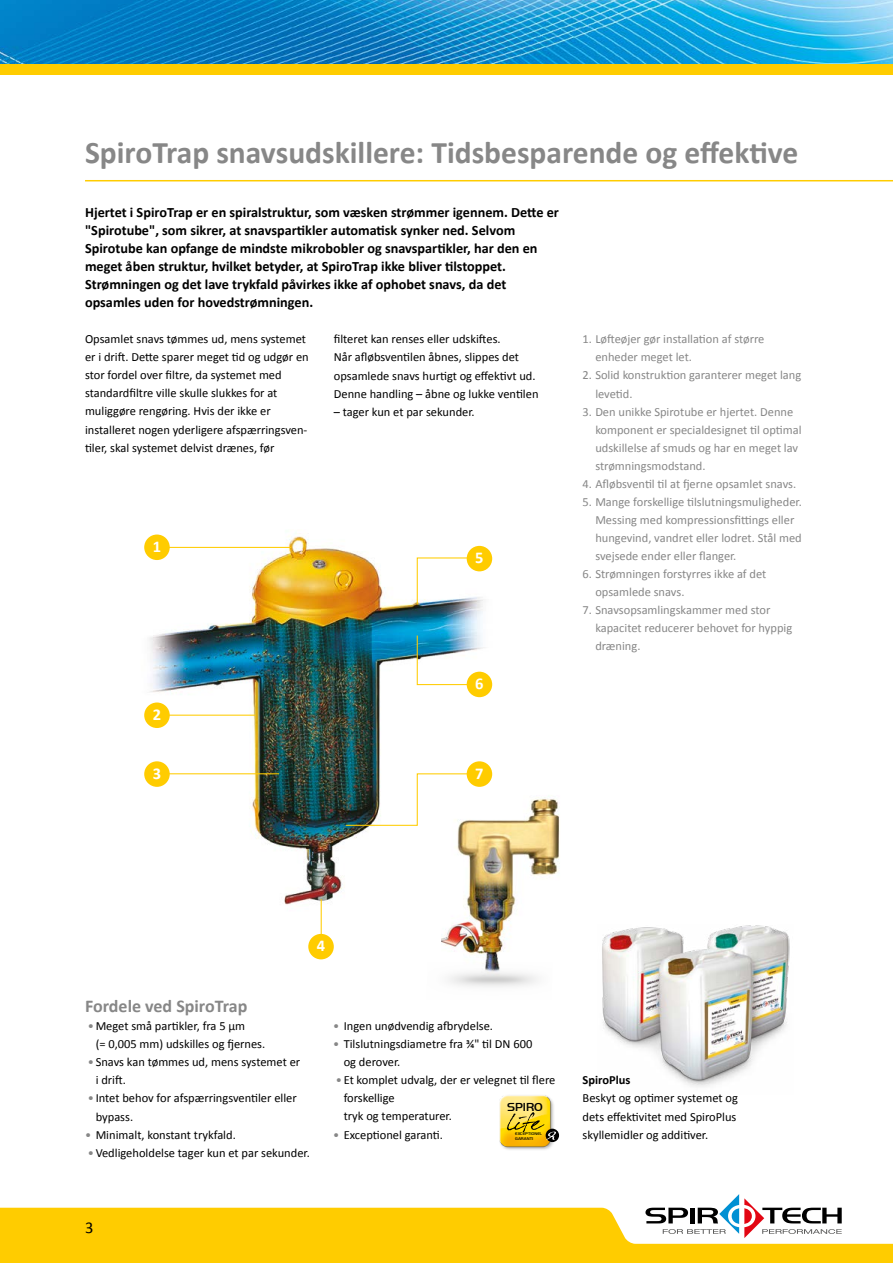
<style>
.page{position:relative;width:893px;height:1263px;background:#fff}
.page>*{position:absolute;margin:0;border:0;box-sizing:border-box;transform-origin:0 0}
.t1{font:700 31.5px "Calibri";color:#878787}
.t2{font:700 18px "Calibri";color:#878787}
.t3{font:700 16.5px "Calibri";color:#fff}
.t4{font:16.5px "Calibri";color:#000}
.t5{font:700 14.25px/18px "Calibri";color:#000}
.t6{font:12.45px/18px "Calibri";color:#000}
.t7{font:12.45px/18px "Calibri";color:#878787}
.t8{font:700 12.45px "Calibri";color:#000}
.t9{font:500 12px "Handel Gothic Com";color:#000}
.t10{font:500 4.2px/4.9px "Handel Gothic Com";color:#000}
.s1{color:#878787}
</style>
<div class="page">
<div style="left:0;top:64px;width:893px;height:10px;background:#fc0"></div>
<img style="left:0;top:0;width:893px;height:64px">
<svg style="left:650px;top:1194px;width:192px;height:14px"></svg>
<svg style="left:0;top:1208px;width:893px;height:55px;background:#f6cd2a"></svg>
<img style="left:144px;top:536px;width:349px;height:380px">
<img style="left:441px;top:784px;width:119px;height:178px">
<img style="left:449px;top:962px;width:88px;height:25px">
<img style="left:602px;top:925px;width:188px;height:162px">
<svg style="left:416px;top:557px;width:69px;height:48px"></svg>
<img style="left:345px;top:773px;width:129px;height:53px">
<hr style="left:162px;top:547px;width:129px;height:1px;background:#fc0">
<svg style="left:416px;top:634px;width:73px;height:52px"></svg>
<hr style="left:162px;top:715px;width:93px;height:1px;background:#fc0">
<hr style="left:162px;top:773px;width:117px;height:1px;background:#fc0">
<hr style="left:321px;top:899px;width:1px;height:39px;background:#fc0">
<div style="left:144px;top:534px;width:26px;height:26px;background:#fc0;border-radius:50%"></div>
<div style="left:467px;top:546px;width:25px;height:25px;background:#fc0;border-radius:50%"></div>
<div style="left:467px;top:672px;width:25px;height:25px;background:#fc0;border-radius:50%"></div>
<div style="left:467px;top:761px;width:25px;height:26px;background:#fc0;border-radius:50%"></div>
<div style="left:144px;top:702px;width:26px;height:26px;background:#fc0;border-radius:50%"></div>
<div style="left:144px;top:761px;width:26px;height:26px;background:#fc0;border-radius:50%"></div>
<div style="left:308px;top:934px;width:26px;height:25px;background:#fc0;border-radius:50%"></div>
<hr style="left:85px;top:180px;width:808px;height:1px;background:#fc0">
<img style="left:499px;top:1095px;width:61px;height:55px">
<svg style="left:546px;top:1129px;width:13px;height:13px"></svg>
<svg style="left:507px;top:1112px;width:50px;height:28px"></svg>
<h1 class="t1" style="left:85px;top:132px;width:715px">SpiroTrap snavsudskillere: Tidsbesparende og effektive</h1>
<p class="t5" style="left:85px;top:203px;width:475px">Hjertet i SpiroTrap er en spiralstruktur, som væsken strømmer igennem. Dette er "Spirotube", som sikrer, at snavspartikler automatisk synker ned. Selvom Spirotube kan opfange de mindste mikrobobler og snavspartikler, har den en meget åben struktur, hvilket betyder, at SpiroTrap ikke bliver tilstoppet.<br>Strømningen og det lave trykfald påvirkes ikke af ophobet snavs, da det opsamles uden for hovedstrømningen.</p>
<p class="t6" style="left:85px;top:330px;width:225px">Opsamlet snavs tømmes ud, mens systemet er i drift. Dette sparer meget tid og udgør en stor fordel over filtre, da systemet med standardfiltre ville skulle slukkes for at muliggøre rengøring. Hvis der ikke er installeret nogen yderligere afspærringsven&shy;tiler, skal systemet delvist drænes, før</p>
<p class="t6" style="left:334px;top:330px;width:206px">filteret kan renses eller udskiftes.<br>Når afløbsventilen åbnes, slippes det opsamlede snavs hurtigt og effektivt ud.<br>Denne handling – åbne og lukke ventilen</p>
<p class="t6" style="left:334px;top:403px;width:142px">– tager kun et par sekunder.</p>
<h3 class="t3" style="left:153px;top:536px;width:10px">1</h3>
<h3 class="t3" style="left:153px;top:704px;width:10px">2</h3>
<h3 class="t3" style="left:153px;top:763px;width:10px">3</h3>
<h3 class="t3" style="left:475px;top:547px;width:10px">5</h3>
<h3 class="t3" style="left:475px;top:673px;width:10px">6</h3>
<h3 class="t3" style="left:475px;top:763px;width:10px">7</h3>
<p class="t7" style="left:595px;top:330px;width:171px;text-indent:-13px">1. Løfteøjer gør installation af større enheder meget let.</p>
<p class="t7" style="left:595px;top:366px;width:208px;text-indent:-13px">2. Solid konstruktion garanterer meget lang levetid.</p>
<p class="t7" style="left:595px;top:402px;width:208px;text-indent:-13px">3. Den unikke Spirotube er hjertet. Denne komponent er specialdesignet til optimal udskillelse af smuds og har en meget lav strømningsmodstand.</p>
<p class="t7" style="left:583px;top:475px;width:215px">4. Afløbsventil til at fjerne opsamlet snavs.</p>
<p class="t7" style="left:595px;top:493px;width:208px;text-indent:-13px">5. Mange forskellige tilslutningsmuligheder.<br>Messing med kompressionsfittings eller hungevind, vandret eller lodret. Stål med svejsede ender eller flanger.</p>
<p class="t7" style="left:595px;top:565px;width:173px;text-indent:-13px">6. Strømningen forstyrres ikke af det opsamlede snavs.</p>
<p class="t7" style="left:595px;top:601px;width:199px;text-indent:-13px">7. Snavsopsamlingskammer med stor kapacitet reducerer behovet for hyppig dræning.</p>
<h3 class="t3" style="left:317px;top:935px;width:10px">4</h3>
<h2 class="t2" style="left:85px;top:994px;width:164px">Fordele ved SpiroTrap</h2>
<p class="t6" style="left:96px;top:1017px;width:171px;text-indent:-8px"><span class="s1">•</span>Meget små partikler, fra 5 µm<br>(= 0,005 mm) udskilles og fjernes.</p>
<p class="t6" style="left:96px;top:1053px;width:206px;text-indent:-8px"><span class="s1">•</span> Snavs kan tømmes ud, mens systemet er i drift.</p>
<p class="t6" style="left:96px;top:1089px;width:203px;text-indent:-8px"><span class="s1">•</span> Intet behov for afspærringsventiler eller bypass.</p>
<p class="t6" style="left:85px;top:1125px;width:152px"><span class="s1">•</span> Minimalt, konstant trykfald.</p>
<p class="t6" style="left:88px;top:1143px;width:223px"><span class="s1">•</span>Vedligeholdelse tager kun et par sekunder.</p>
<p class="t6" style="left:333px;top:1017px;width:161px"><span class="s1">•</span> Ingen unødvendig afbrydelse.</p>
<p class="t6" style="left:344px;top:1035px;width:190px;text-indent:-11px"><span class="s1">•</span> Tilslutningsdiametre fra ¾" til DN 600 og derover.</p>
<p class="t6" style="left:344px;top:1071px;width:213px;text-indent:-8px"><span class="s1">•</span> Et komplet udvalg, der er velegnet til flere forskellige<br>tryk og temperaturer.</p>
<p class="t6" style="left:333px;top:1125px;width:111px"><span class="s1">•</span> Exceptionel garanti.</p>
<p class="t9" style="left:507px;top:1100px;width:37px">SPIRO</p>
<p class="t10" style="left:515px;top:1131px;width:28px">EXCEPTIONEL<br>GARANTI</p>
<h3 class="t4" style="left:85px;top:1217px;width:10px">3</h3>
<p class="t8" style="left:583px;top:1072px;width:49px">SpiroPlus</p>
<p class="t6" style="left:583px;top:1089px;width:157px;text-align:justify">Beskyt og optimer systemet og dets effektivitet med SpiroPlus skyllemidler og additiver.</p>
</div>
